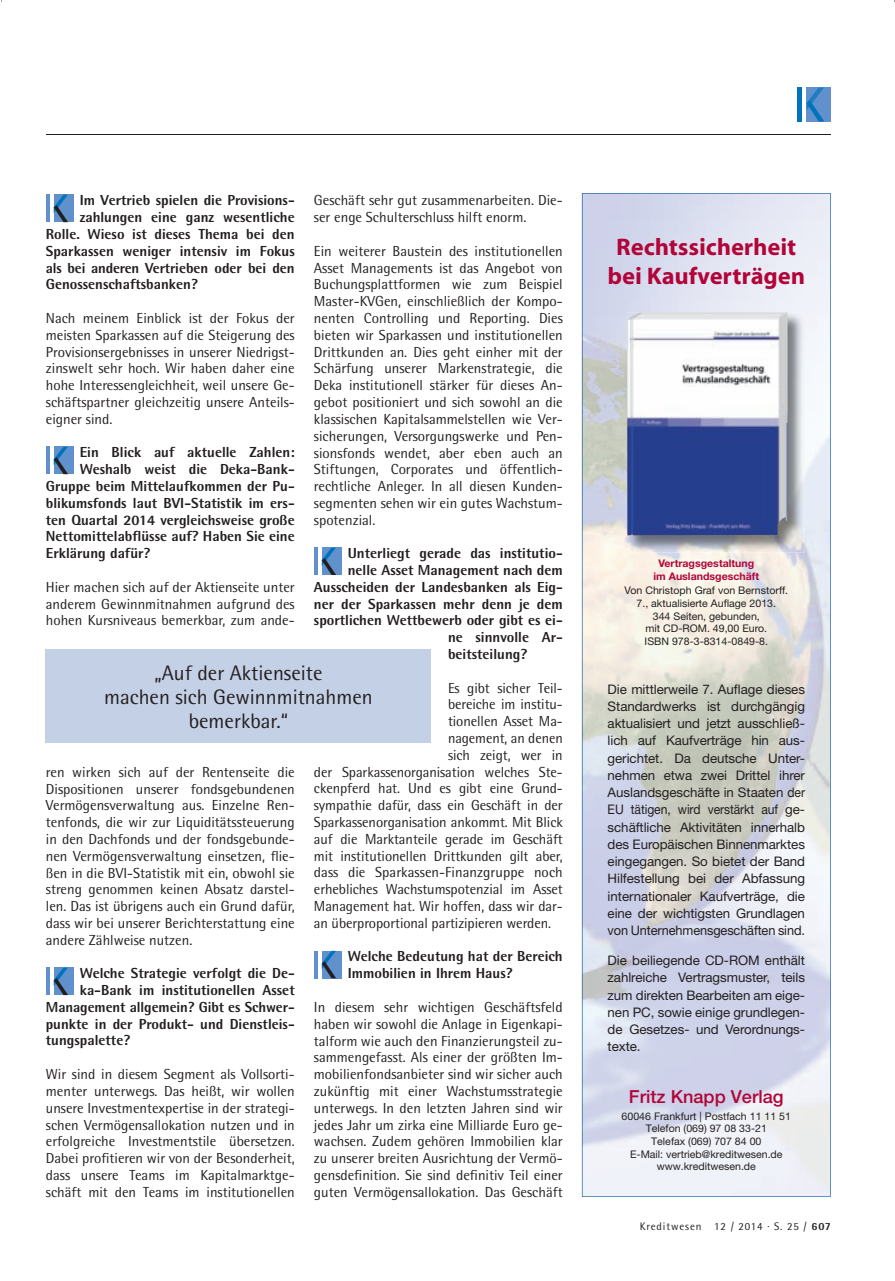
<style>
.page{position:relative;width:895px;height:1281px;background:#fff}
.page>*{position:absolute;margin:0;border:0;box-sizing:border-box;transform-origin:0 0}
.t1{font:24px/28.8px "Myriad Headline";letter-spacing:.02em;color:#b10439;text-align:center}
.t2{font:21px/24px "Rotis Semi Sans";color:#231f20;text-align:center}
.t3{font:500 18px "Helvetica Neue";color:#b10439}
.t4{font:14.55px/16.8px "Rotis Semi Sans";letter-spacing:-.005em;color:#231f20;text-align:justify}
.t5{font:800 14.55px/16.8px "Rotis Semi Sans";color:#231f20}
.t6{font:13.2px/17.2px "Helvetica Neue";letter-spacing:-.005em;color:#231f20;text-align:justify}
.t7{font:10.95px "Rotis Semi Sans";letter-spacing:.08em;color:#231f20}
.t8{font:10.5px/12.6px "Helvetica Neue";color:#231f20;text-align:center}
.t9{font:700 10.5px/12.6px "Helvetica Neue";color:#b10439;text-align:center}
.s1{font-weight:800}
</style>
<div class="page">
<hr style="left:46px;top:134px;width:784px;height:1px;background:#231f20">
<div style="left:806px;top:87px;width:24px;height:35px;background:#6091cc"></div>
<div style="left:796px;top:87px;width:5px;height:35px;background:#0073bc"></div>
<svg style="left:806px;top:87px;width:18px;height:35px"></svg>
<div style="left:54px;top:195px;width:19px;height:27px;background:#6091cc"></div>
<hr style="left:46px;top:195px;width:4px;height:27px;background:#6091cc">
<svg style="left:54px;top:195px;width:14px;height:27px"></svg>
<div style="left:54px;top:447px;width:19px;height:27px;background:#6091cc"></div>
<hr style="left:46px;top:447px;width:4px;height:27px;background:#6091cc">
<svg style="left:54px;top:447px;width:14px;height:27px"></svg>
<div style="left:54px;top:968px;width:19px;height:27px;background:#6091cc"></div>
<hr style="left:46px;top:968px;width:4px;height:27px;background:#6091cc">
<svg style="left:54px;top:968px;width:14px;height:27px"></svg>
<div style="left:322px;top:548px;width:19px;height:27px;background:#6091cc"></div>
<hr style="left:314px;top:548px;width:4px;height:27px;background:#6091cc">
<svg style="left:322px;top:548px;width:14px;height:27px"></svg>
<div style="left:322px;top:951px;width:19px;height:27px;background:#6091cc"></div>
<hr style="left:314px;top:951px;width:4px;height:27px;background:#6091cc">
<svg style="left:322px;top:951px;width:14px;height:27px"></svg>
<div style="left:46px;top:649px;width:385px;height:94px;background:#c4d0e5"></div>
<svg style="left:582px;top:193px;width:248px;height:1004px;background:#afbdd2"></svg>
<p class="t4" style="left:314px;top:192px;width:250px">Geschäft sehr gut zusammenarbeiten. Die&shy;ser enge Schulterschluss hilft enorm.</p>
<p class="t4" style="left:314px;top:242px;width:250px">Ein weiterer Baustein des institutionellen Asset Managements ist das Angebot von Buchungsplattformen wie zum Beispiel Master-KVGen, einschließlich der Kompo&shy;nenten Controlling und Reporting. Dies bieten wir Sparkassen und institutionellen Drittkunden an. Dies geht einher mit der Schärfung unserer Markenstrategie, die Deka institutionell stärker für dieses An&shy;gebot positioniert und sich sowohl an die klassischen Kapitalsammelstellen wie Ver&shy;sicherungen, Versorgungswerke und Pen&shy;sionsfonds wendet, aber eben auch an Stiftungen, Corporates und öffentlich&shy;rechtliche Anleger. In all diesen Kunden&shy;segmenten sehen wir ein gutes Wachstum&shy;spotenzial.</p>
<p class="t5" style="left:348px;top:545px;width:216px">Unterliegt gerade das institutio-</p>
<p class="t5" style="left:348px;top:561px;width:216px">nelle Asset Management nach dem</p>
<p class="t5" style="left:314px;top:578px;width:250px">Ausscheiden der Landesbanken als Eig-</p>
<p class="t5" style="left:314px;top:595px;width:250px">ner der Sparkassen mehr denn je dem</p>
<p class="t5" style="left:314px;top:612px;width:250px">sportlichen Wettbewerb oder gibt es ei-</p>
<p class="t5" style="left:448px;top:629px;width:116px">ne sinnvolle Ar-</p>
<p class="t5" style="left:448px;top:645px;width:81px">beitsteilung?</p>
<p class="t4" style="left:448px;top:679px;width:116px">Es gibt sicher Teil-</p>
<p class="t4" style="left:448px;top:696px;width:116px">bereiche im institu-</p>
<p class="t4" style="left:448px;top:713px;width:116px">tionellen Asset Ma-</p>
<p class="t4" style="left:448px;top:730px;width:116px">nagement, an denen</p>
<p class="t4" style="left:448px;top:746px;width:116px">sich zeigt, wer in</p>
<p class="t4" style="left:314px;top:763px;width:250px">der Sparkassenorganisation welches Ste-</p>
<p class="t4" style="left:314px;top:780px;width:250px">ckenpferd hat. Und es gibt eine Grund-</p>
<p class="t4" style="left:314px;top:797px;width:250px">sympathie dafür, dass ein Geschäft in der</p>
<p class="t4" style="left:314px;top:814px;width:250px">Sparkassenorganisation ankommt. Mit Blick</p>
<p class="t4" style="left:314px;top:830px;width:250px">auf die Marktanteile gerade im Geschäft</p>
<p class="t4" style="left:314px;top:847px;width:250px">mit institutionellen Drittkunden gilt aber,</p>
<p class="t4" style="left:314px;top:864px;width:250px">dass die Sparkassen-Finanzgruppe noch</p>
<p class="t4" style="left:314px;top:881px;width:250px">erhebliches Wachstumspotenzial im Asset</p>
<p class="t4" style="left:314px;top:898px;width:250px">Management hat. Wir hoffen, dass wir dar-</p>
<p class="t4" style="left:314px;top:914px;width:239px">an überproportional partizipieren werden.</p>
<p class="t5" style="left:348px;top:948px;width:216px">Welche Bedeutung hat der Bereich<br>Immobilien in Ihrem Haus?</p>
<p class="t4" style="left:314px;top:998px;width:250px">In diesem sehr wichtigen Geschäftsfeld haben wir sowohl die Anlage in Eigenkapi&shy;talform wie auch den Finanzierungsteil zu&shy;sammengefasst. Als einer der größten Im&shy;mobilienfondsanbieter sind wir sicher auch zukünftig mit einer Wachstumsstrategie unterwegs. In den letzten Jahren sind wir jedes Jahr um zirka eine Milliarde Euro ge&shy;wachsen. Zudem gehören Immobilien klar zu unserer breiten Ausrichtung der Vermö&shy;gensdefinition. Sie sind definitiv Teil einer guten Vermögensallokation. Das Geschäft</p>
<p class="t5" style="left:80px;top:192px;width:216px">Im Vertrieb spielen die Provisions-</p>
<p class="t5" style="left:80px;top:209px;width:216px">zahlungen eine ganz wesentliche</p>
<p class="t5" style="left:46px;top:225px;width:250px">Rolle. Wieso ist dieses Thema bei den</p>
<p class="t5" style="left:46px;top:242px;width:250px">Sparkassen weniger intensiv im Fokus</p>
<p class="t5" style="left:46px;top:259px;width:250px">als bei anderen Vertrieben oder bei den</p>
<p class="t5" style="left:46px;top:276px;width:153px">Genossenschaftsbanken?</p>
<p class="t4" style="left:46px;top:310px;width:250px">Nach meinem Einblick ist der Fokus der meisten Sparkassen auf die Steigerung des Provisionsergebnisses in unserer Niedrigst&shy;zinswelt sehr hoch. Wir haben daher eine hohe Interessengleichheit, weil unsere Ge&shy;schäftspartner gleichzeitig unsere Anteils&shy;eigner sind.</p>
<p class="t5" style="left:80px;top:444px;width:216px">Ein Blick auf aktuelle Zahlen:</p>
<p class="t5" style="left:80px;top:461px;width:216px">Weshalb weist die Deka-Bank-</p>
<p class="t5" style="left:46px;top:477px;width:250px">Gruppe beim Mittelaufkommen der Pu-</p>
<p class="t5" style="left:46px;top:494px;width:250px">blikumsfonds laut BVI-Statistik im ers-</p>
<p class="t5" style="left:46px;top:511px;width:250px">ten Quartal 2014 vergleichsweise große</p>
<p class="t5" style="left:46px;top:528px;width:250px">Nettomittelabflüsse auf? Haben Sie eine</p>
<p class="t5" style="left:46px;top:545px;width:106px">Erklärung dafür?</p>
<p class="t4" style="left:46px;top:578px;width:250px">Hier machen sich auf der Aktienseite unter anderem Gewinnmitnahmen aufgrund des hohen Kursniveaus bemerkbar, zum ande-</p>
<h2 class="t2" style="left:104px;top:661px;width:270px">„Auf der Aktienseite<br>machen sich Gewinnmitnahmen bemerkbar.“</h2>
<p class="t4" style="left:46px;top:763px;width:250px">ren wirken sich auf der Rentenseite die Dispositionen unserer fondsgebundenen Vermögensverwaltung aus. Einzelne Ren&shy;tenfonds, die wir zur Liquiditätssteuerung in den Dachfonds und der fondsgebunde&shy;nen Vermögensverwaltung einsetzen, flie&shy;ßen in die BVI-Statistik mit ein, obwohl sie streng genommen keinen Absatz darstel&shy;len. Das ist übrigens auch ein Grund dafür, dass wir bei unserer Berichterstattung eine andere Zählweise nutzen.</p>
<p class="t5" style="left:80px;top:965px;width:216px">Welche Strategie verfolgt die De-</p>
<p class="t5" style="left:80px;top:981px;width:216px">ka-Bank im institutionellen Asset</p>
<p class="t5" style="left:46px;top:998px;width:250px">Management allgemein? Gibt es Schwer-</p>
<p class="t5" style="left:46px;top:1015px;width:250px">punkte in der Produkt- und Dienstleis-</p>
<p class="t5" style="left:46px;top:1032px;width:86px">tungspalette?</p>
<p class="t4" style="left:46px;top:1066px;width:250px">Wir sind in diesem Segment als Vollsorti&shy;menter unterwegs. Das heißt, wir wollen unsere Investmentexpertise in der strategi&shy;schen Vermögensallokation nutzen und in erfolgreiche Investmentstile übersetzen.<br>Dabei profitieren wir von der Besonderheit, dass unsere Teams im Kapitalmarktge&shy;schäft mit den Teams im institutionellen</p>
<h1 class="t1" style="left:608px;top:233px;width:198px">Rechtssicherheit bei Kaufverträgen</h1>
<p class="t9" style="left:653px;top:557px;width:107px">Vertragsgestaltung im Auslandsgeschäft</p>
<p class="t8" style="left:624px;top:584px;width:165px">Von Christoph Graf von Bernstorff.<br>7., aktualisierte Auflage 2013.<br>344 Seiten, gebunden,<br>mit CD-ROM. 49,00 Euro.<br>ISBN 978-3-8314-0849-8.</p>
<p class="t6" style="left:607px;top:680px;width:199px">Die mittlerweile 7. Auflage dieses Standardwerks ist durchgängig aktualisiert und jetzt ausschließ&shy;lich auf Kaufverträge hin aus&shy;gerichtet. Da deutsche Unter&shy;nehmen etwa zwei Drittel ihrer Auslandsgeschäfte in Staaten der EU tätigen, wird verstärkt auf ge&shy;schäftliche Aktivitäten innerhalb des Europäischen Binnenmarktes eingegangen. So bietet der Band Hilfestellung bei der Abfassung internationaler Kaufverträge, die eine der wichtigsten Grundlagen von Unternehmensgeschäften sind.</p>
<p class="t6" style="left:607px;top:952px;width:199px">Die beiliegende CD-ROM enthält zahlreiche Vertragsmuster, teils zum direkten Bearbeiten am eige&shy;nen PC, sowie einige grundlegen&shy;de Gesetzes- und Verordnungs&shy;texte.</p>
<p class="t3" style="left:629px;top:1086px;width:156px">Fritz Knapp Verlag</p>
<p class="t8" style="left:621px;top:1109px;width:171px">60046 Frankfurt | Postfach 11 11 51<br>Telefon (069) 97 08 33-21<br>Telefax (069) 707 84 00<br>E-Mail: vertrieb@kreditwesen.de www.kreditwesen.de</p>
<p class="t7" style="left:639px;top:1220px;width:193px">Kreditwesen 12 / 2014 · S. 25 / <span class="s1">607</span></p>
</div>
